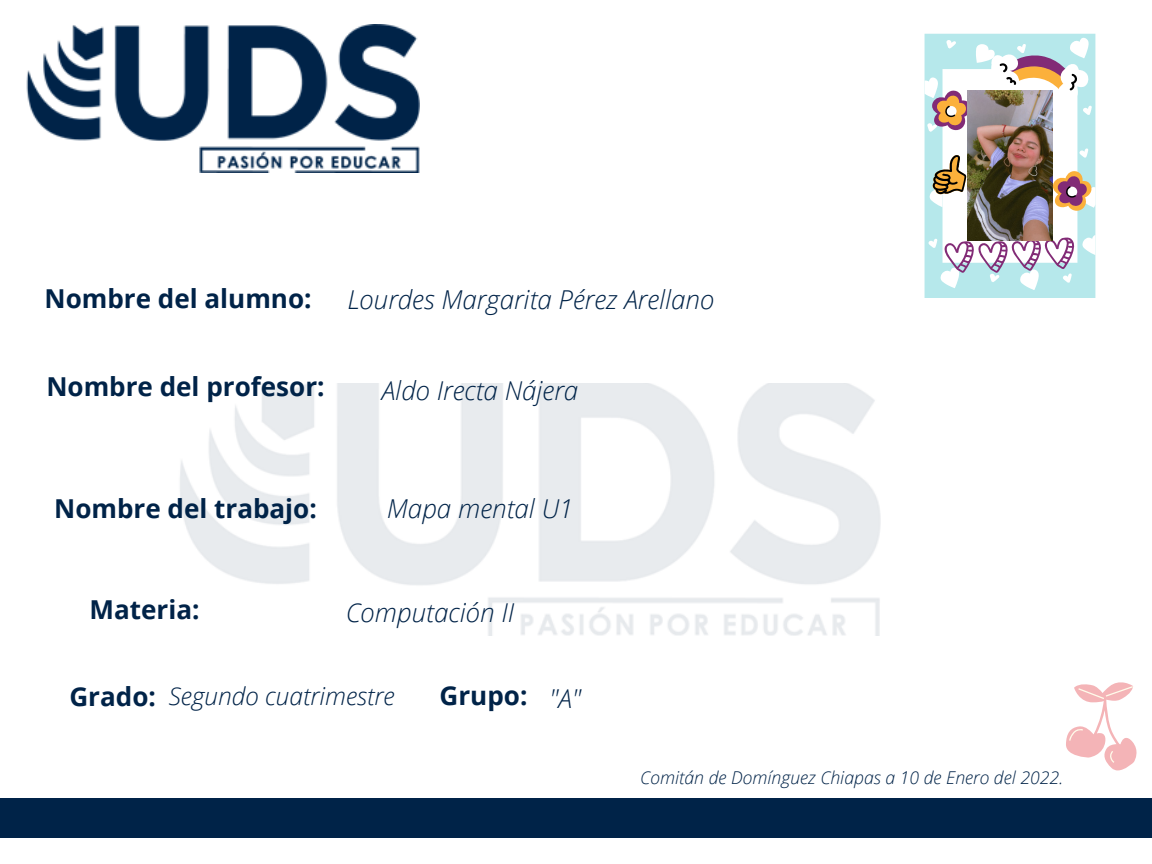
<style>
.page{position:relative;width:1152px;height:864px;background:#fff}
.page>*{position:absolute;margin:0;border:0;box-sizing:border-box;transform-origin:0 0}
.t1{font:italic 300 26.1px "Open Sans";color:#002348}
.t2{font:700 26.1px "Open Sans";color:#002348}
.t3{font:italic 300 24.6px "Open Sans";color:#002348}
.t4{font:italic 300 17.7px "Open Sans";color:#002348}
</style>
<div class="page">
<img style="left:26px;top:24px;width:393px;height:149px">
<img style="left:180px;top:384px;width:701px;height:252px">
<div style="left:0;top:798px;width:1152px;height:40px;background:#002348"></div>
<div style="left:925px;top:34px;width:170px;height:264px;background:#b6e8eb"></div>
<svg style="left:925px;top:38px;width:171px;height:252px;fill:#b6e8eb"></svg>
<svg style="left:944px;top:237px;width:131px;height:36px"></svg>
<svg style="left:931px;top:89px;width:40px;height:43px"></svg>
<svg style="left:1052px;top:170px;width:40px;height:42px"></svg>
<svg style="left:990px;top:53px;width:99px;height:51px"></svg>
<svg style="left:933px;top:155px;width:33px;height:39px"></svg>
<img style="left:968px;top:91px;width:84px;height:150px">
<svg style="left:1066px;top:682px;width:71px;height:88px"></svg>
<p class="t2" style="left:45px;top:280px;width:269px">Nombre del alumno:</p>
<p class="t1" style="left:348px;top:281px;width:368px">Lourdes Margarita Pérez Arellano</p>
<p class="t2" style="left:46px;top:368px;width:280px">Nombre del profesor:</p>
<p class="t1" style="left:382px;top:372px;width:198px">Aldo Irecta Nájera</p>
<p class="t2" style="left:54px;top:490px;width:264px">Nombre del trabajo:</p>
<p class="t1" style="left:387px;top:490px;width:188px">Mapa mental U1</p>
<p class="t2" style="left:90px;top:592px;width:111px">Materia:</p>
<p class="t1" style="left:346px;top:594px;width:170px">Computación II</p>
<p class="t2" style="left:69px;top:678px;width:88px">Grado:</p>
<p class="t3" style="left:169px;top:679px;width:227px">Segundo cuatrimestre</p>
<p class="t2" style="left:440px;top:677px;width:89px">Grupo:</p>
<p class="t1" style="left:549px;top:680px;width:33px">"A"</p>
<p class="t4" style="left:640px;top:766px;width:425px">Comitán de Domínguez Chiapas a 10 de Enero del 2022.</p>
</div>
